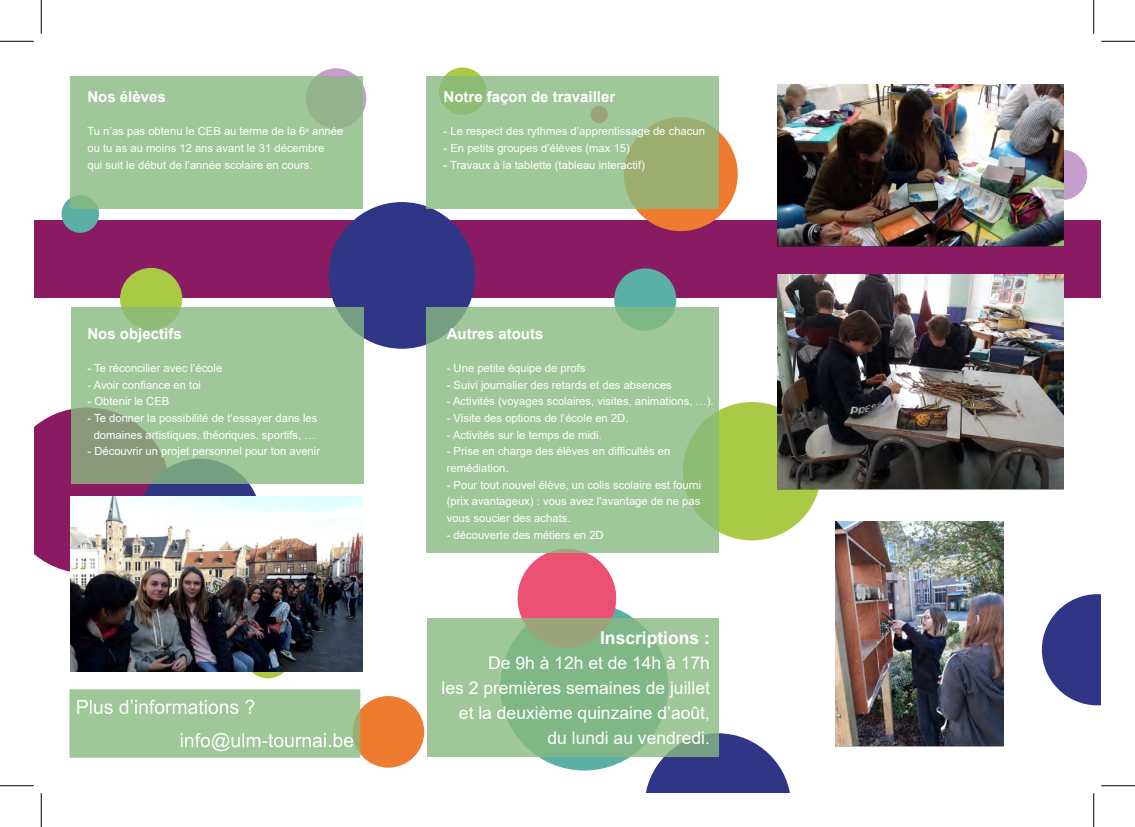
<style>
.page{position:relative;width:1135px;height:827px;background:#fff}
.page>*{position:absolute;margin:0;border:0;box-sizing:border-box;transform-origin:0 0}
.t1{font:17.5px/25px "Arial";color:#fff;text-align:right}
.t2{font:700 17.5px "Arial";color:#fff}
.t3{font:700 15px "Arial";color:#fff}
.t4{font:11.25px/16.6px "Arial";color:#fff}
</style>
<div class="page">
<hr style="left:394px;top:42px;width:1px;height:750px;background:#8a1b62">
<hr style="left:750px;top:42px;width:1px;height:750px;background:#8a1b62">
<svg style="left:1042px;top:594px;width:59px;height:111px"></svg>
<div style="left:34px;top:220px;width:1067px;height:78px;background:#8a1b62"></div>
<div style="left:329px;top:202px;width:146px;height:147px;background:#2e3685;border-radius:50%"></div>
<div style="left:614px;top:268px;width:62px;height:62px;background:#5ab0a5;border-radius:50%"></div>
<div style="left:353px;top:696px;width:71px;height:71px;background:#ee7b2f;border-radius:50%"></div>
<svg style="left:306px;top:68px;width:60px;height:61px"></svg>
<svg style="left:1037px;top:150px;width:50px;height:50px"></svg>
<div style="left:61px;top:195px;width:38px;height:38px;background:#5ab0a5;border-radius:50%"></div>
<svg style="left:34px;top:409px;width:116px;height:163px;background:#942e6f"></svg>
<svg style="left:244px;top:631px;width:48px;height:47px"></svg>
<div style="left:120px;top:268px;width:62px;height:62px;background:#aac945;border-radius:50%"></div>
<div style="left:139px;top:458px;width:122px;height:122px;background:#2e3685;border-radius:50%"></div>
<div style="left:500px;top:602px;width:168px;height:168px;background:#5ab0a5;border-radius:50%"></div>
<div style="left:518px;top:549px;width:98px;height:98px;background:#eb5173;border-radius:50%"></div>
<div style="left:683px;top:402px;width:138px;height:138px;background:#aac945;border-radius:50%"></div>
<div style="left:624px;top:117px;width:114px;height:114px;background:#ee7b2f;border-radius:50%"></div>
<div style="left:439px;top:67px;width:47px;height:48px;background:#aac945;border-radius:50%"></div>
<svg style="left:646px;top:733px;width:144px;height:59px"></svg>
<img style="left:777px;top:85px;width:286px;height:161px">
<img style="left:777px;top:275px;width:286px;height:214px">
<img style="left:71px;top:496px;width:292px;height:175px">
<img style="left:835px;top:521px;width:169px;height:225px">
<svg style="left:71px;top:308px;width:293px;height:176px;background:#9bbf93"></svg>
<svg style="left:426px;top:76px;width:292px;height:133px;background:#9ec08f"></svg>
<svg style="left:426px;top:308px;width:292px;height:245px;background:#9ec596"></svg>
<svg style="left:70px;top:76px;width:292px;height:132px;background:#9fc598"></svg>
<svg style="left:69px;top:689px;width:291px;height:68px;background:#a7cba0"></svg>
<svg style="left:427px;top:618px;width:292px;height:139px;background:#8fbd8e"></svg>
<hr style="left:0;top:41px;width:34px;height:1px;background:#000">
<hr style="left:1101px;top:41px;width:34px;height:1px;background:#000">
<hr style="left:0;top:785px;width:34px;height:1px;background:#000">
<hr style="left:1101px;top:785px;width:34px;height:1px;background:#000">
<hr style="left:41px;top:0;width:1px;height:34px;background:#000">
<hr style="left:41px;top:793px;width:1px;height:34px;background:#000">
<hr style="left:1093px;top:0;width:1px;height:34px;background:#000">
<hr style="left:1093px;top:793px;width:1px;height:34px;background:#000">
<h2 class="t3" style="left:87px;top:86px;width:80px">Nos élèves</h2>
<p class="t4" style="left:87px;top:123px;width:257px">Tu n’as pas obtenu le CEB au terme de la 6<sup>e</sup> année ou tu as au moins 12 ans avant le 31 décembre<br>qui suit le début de l’année scolaire en cours.</p>
<h2 class="t3" style="left:87px;top:323px;width:96px">Nos objectifs</h2>
<p class="t4" style="left:87px;top:360px;width:136px">- Te réconcilier avec l’école</p>
<p class="t4" style="left:87px;top:376px;width:115px">- Avoir confiance en toi</p>
<p class="t4" style="left:87px;top:393px;width:83px">- Obtenir le CEB</p>
<p class="t4" style="left:87px;top:410px;width:231px;text-align:center">- Te donner la possibilité de t’essayer dans les domaines artistiques, théoriques, sportifs, …</p>
<p class="t4" style="left:87px;top:443px;width:234px">- Découvrir un projet personnel pour ton avenir</p>
<h2 class="t3" style="left:444px;top:86px;width:173px">Notre façon de travailler</h2>
<p class="t4" style="left:444px;top:123px;width:263px">- Le respect des rythmes d’apprentissage de chacun</p>
<p class="t4" style="left:444px;top:140px;width:188px">- En petits groupes d’élèves (max 15)</p>
<p class="t4" style="left:444px;top:156px;width:203px">- Travaux à la tablette (tableau interactif)</p>
<h2 class="t3" style="left:447px;top:323px;width:98px">Autres atouts</h2>
<p class="t4" style="left:447px;top:360px;width:140px">- Une petite équipe de profs</p>
<p class="t4" style="left:447px;top:376px;width:227px">- Suivi journalier des retards et des absences</p>
<p class="t4" style="left:447px;top:393px;width:268px">- Activités (voyages scolaires, visites, animations, …).</p>
<p class="t4" style="left:447px;top:410px;width:183px">- Visite des options de l’école en 2D.</p>
<p class="t4" style="left:447px;top:426px;width:157px">- Activités sur le temps de midi.</p>
<p class="t4" style="left:447px;top:443px;width:225px">- Prise en charge des élèves en difficultés en remédiation.</p>
<p class="t4" style="left:447px;top:476px;width:256px;text-align:justify">- Pour tout nouvel élève, un colis scolaire est fourni (prix avantageux) : vous avez l'avantage de ne pas vous soucier des achats.</p>
<p class="t4" style="left:447px;top:526px;width:158px">- découverte des métiers en 2D</p>
<h1 class="t2" style="left:600px;top:625px;width:111px">Inscriptions :</h1>
<h1 class="t1" style="left:441px;top:650px;width:270px">De 9h à 12h et de 14h à 17h<br>les 2 premières semaines de juillet et la deuxième quinzaine d’août, du lundi au vendredi.</h1>
</div>
